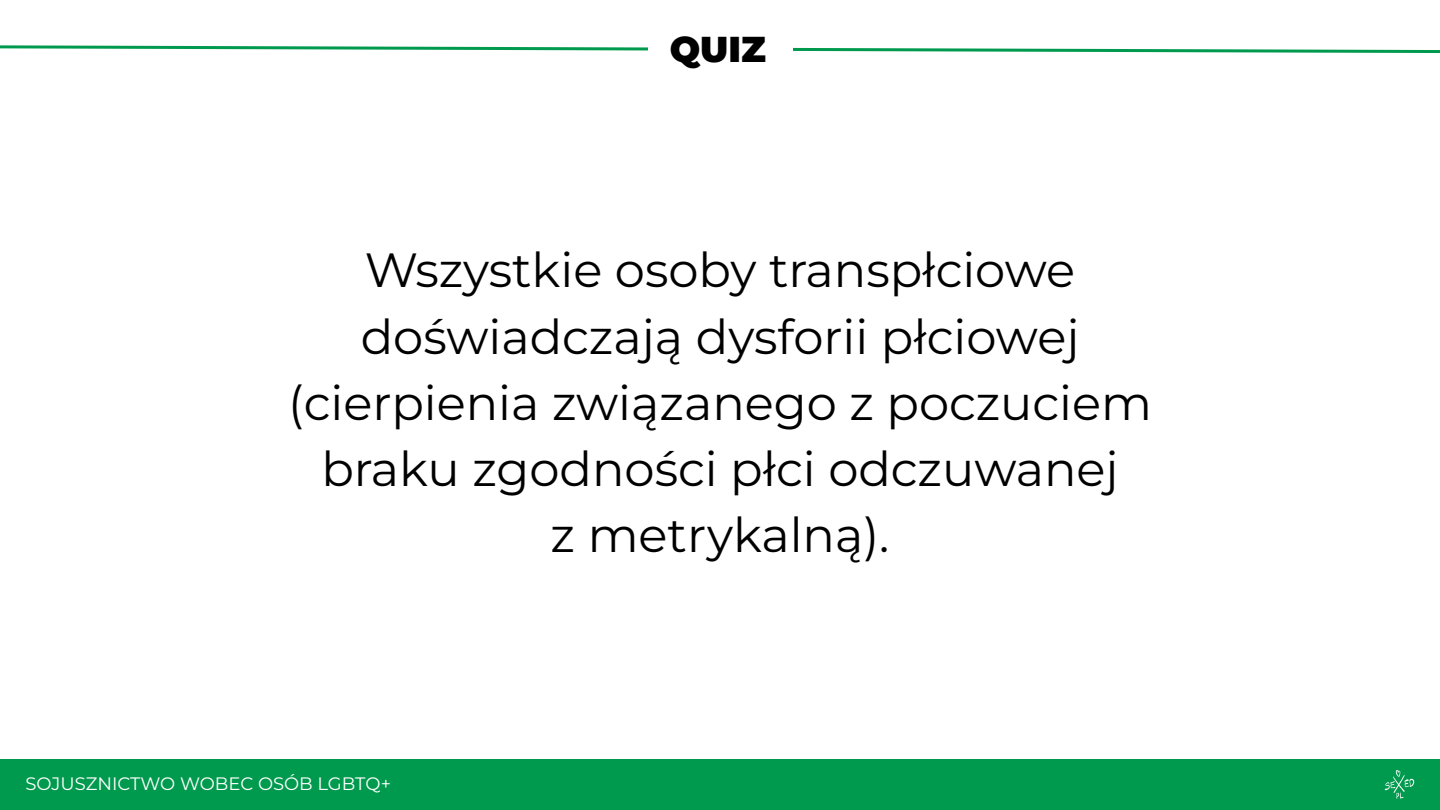
<style>
.page{position:relative;width:1440px;height:810px;background:#fff}
.page>*{position:absolute;margin:0;border:0;box-sizing:border-box;transform-origin:0 0}
.t1{font:48px/66.2px "Montserrat";color:#000;text-align:center}
.t2{font:900 36px "Montserrat";color:#000}
.t3{font:18px "Montserrat";color:#fff}
</style>
<div class="page">
<div style="left:0;top:759px;width:1440px;height:51px;background:#009a4e"></div>
<img style="left:1384px;top:770px;width:31px;height:29px">
<svg style="left:0;top:45px;width:1440px;height:8px"></svg>
<div style="left:648px;top:14px;width:144px;height:73px;background:#fff"></div>
<p class="t2" style="left:670px;top:27px;width:98px">QUIZ</p>
<p class="t1" style="left:288px;top:237px;width:865px">Wszystkie osoby transpłciowe doświadczają dysforii płciowej (cierpienia związanego z poczuciem braku zgodności płci odczuwanej<br>z metrykalną).</p>
<p class="t3" style="left:25px;top:772px;width:367px">SOJUSZNICTWO WOBEC OSÓB LGBTQ+</p>
</div>
